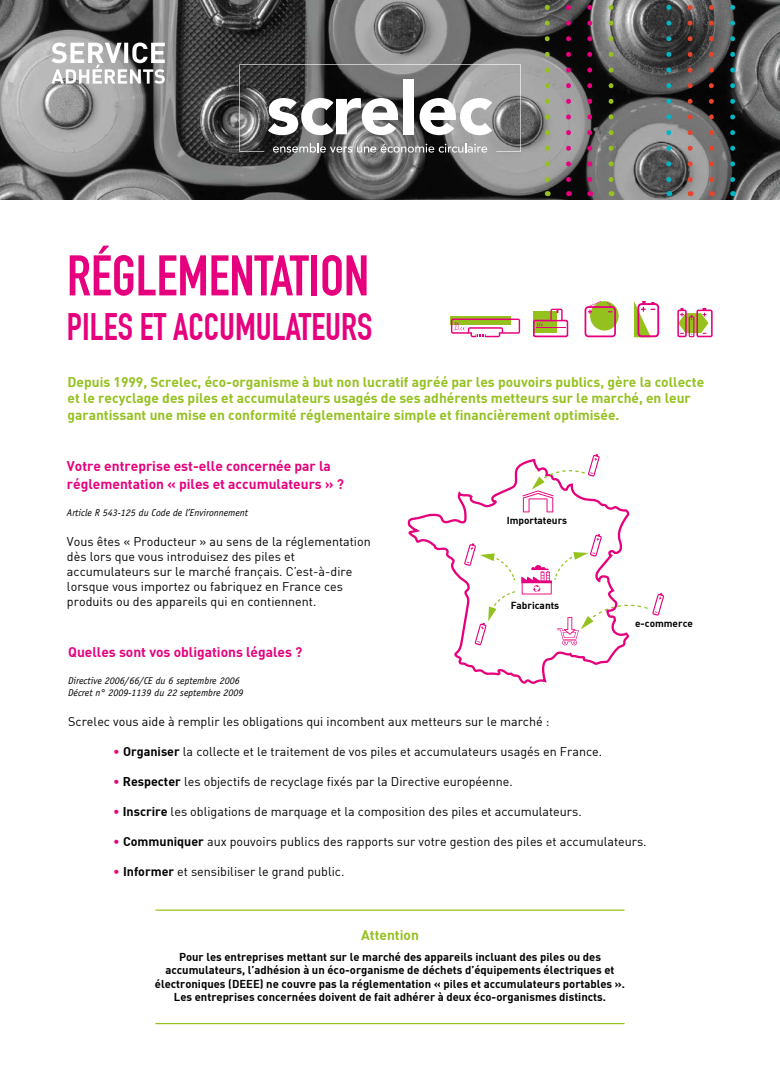
<style>
.page{position:relative;width:780px;height:1088px;background:#fff}
.page>*{position:absolute;margin:0;border:0;box-sizing:border-box;transform-origin:0 0}
.t1{font:700 56.25px "DIN Condensed";color:#e6007d}
.t2{font:700 37.5px "DIN Condensed";color:#e6007d}
.t3{font:13.75px/16.5px "DIN Bold";color:#95c11f}
.t4{font:13.75px/18px "DIN Bold";color:#e6007d}
.t5{font:12.5px/15px "DIN";color:#010202}
.t6{font:11.25px/13.5px "DIN Bold";color:#010202;text-align:center}
.t7{font:italic 10px/12px "Officina Sans";color:#010202}
.t8{font:10px "DIN Bold";color:#010202}
.s1{color:#e6007d}
.s2{font-family:"DIN Bold";color:#000}
</style>
<div class="page">
<img style="left:0;top:0;width:780px;height:199px">
<svg style="left:239px;top:64px;width:282px;height:89px"></svg>
<svg style="left:51px;top:43px;width:114px;height:41px"></svg>
<svg style="left:666px;top:7px;width:5px;height:189px"></svg>
<svg style="left:544px;top:7px;width:5px;height:189px"></svg>
<svg style="left:730px;top:7px;width:5px;height:189px"></svg>
<svg style="left:608px;top:7px;width:5px;height:189px"></svg>
<svg style="left:687px;top:7px;width:5px;height:189px"></svg>
<svg style="left:566px;top:7px;width:5px;height:189px"></svg>
<svg style="left:708px;top:7px;width:5px;height:189px"></svg>
<svg style="left:587px;top:7px;width:5px;height:189px"></svg>
<div style="left:590px;top:301px;width:28px;height:29px;background:#95c11f;border-radius:50%"></div>
<svg style="left:584px;top:301px;width:32px;height:36px"></svg>
<svg style="left:634px;top:301px;width:25px;height:36px"></svg>
<svg style="left:533px;top:309px;width:35px;height:28px"></svg>
<hr style="left:535px;top:328px;width:30px;height:1px;background:#e6007d">
<svg style="left:677px;top:308px;width:35px;height:29px"></svg>
<div style="left:450px;top:316px;width:60px;height:9px;background:#95c11f"></div>
<svg style="left:451px;top:318px;width:69px;height:19px"></svg>
<hr style="left:156px;top:909px;width:468px;height:2px;background:#95c11f">
<hr style="left:156px;top:1023px;width:468px;height:1px;background:#95c11f">
<svg style="left:407px;top:458px;width:223px;height:226px"></svg>
<svg style="left:522px;top:454px;width:77px;height:58px"></svg>
<svg style="left:464px;top:534px;width:200px;height:111px"></svg>
<h1 class="t1" style="left:67px;top:243px;width:303px">RÉGLEMENTATION</h1>
<h2 class="t2" style="left:67px;top:305px;width:307px">PILES ET ACCUMULATEURS</h2>
<p class="t3" style="left:67px;top:373px;width:638px">Depuis 1999, Screlec, éco-organisme à but non lucratif agréé par les pouvoirs publics, gère la collecte et le recyclage des piles et accumulateurs usagés de ses adhérents metteurs sur le marché, en leur garantissant une mise en conformité réglementaire simple et financièrement optimisée.</p>
<p class="t4" style="left:67px;top:456px;width:278px">Votre entreprise est-elle concernée par la réglementation « piles et accumulateurs » ?</p>
<p class="t7" style="left:67px;top:507px;width:183px">Article R 543-125 du Code de l’Environnement</p>
<p class="t5" style="left:67px;top:534px;width:305px">Vous êtes « Producteur » au sens de la réglementation dès lors que vous introduisez des piles et accumulateurs sur le marché français. C’est-à-dire lorsque vous importez ou fabriquez en France ces produits ou des appareils qui en contiennent.</p>
<p class="t4" style="left:68px;top:642px;width:236px">Quelles sont vos obligations légales ?</p>
<p class="t7" style="left:68px;top:674px;width:177px">Directive 2006/66/CE du 6 septembre 2006<br>Décret n° 2009-1139 du 22 septembre 2009</p>
<p class="t5" style="left:68px;top:713px;width:483px">Screlec vous aide à remplir les obligations qui incombent aux metteurs sur le marché :</p>
<p class="t5" style="left:113px;top:743px;width:490px"><span class="s1">•</span> <span class="s2">Organiser</span> la collecte et le traitement de vos piles et accumulateurs usagés en France.</p>
<p class="t5" style="left:113px;top:773px;width:401px"><span class="s1">•</span> <span class="s2">Respecter</span> les objectifs de recyclage fixés par la Directive européenne.</p>
<p class="t5" style="left:113px;top:803px;width:470px"><span class="s1">•</span> <span class="s2">Inscrire</span> les obligations de marquage et la composition des piles et accumulateurs.</p>
<p class="t5" style="left:113px;top:833px;width:535px"><span class="s1">•</span> <span class="s2">Communiquer</span> aux pouvoirs publics des rapports sur votre gestion des piles et accumulateurs.</p>
<p class="t5" style="left:113px;top:863px;width:233px"><span class="s1">•</span> <span class="s2">Informer</span> et sensibiliser le grand public.</p>
<p class="t8" style="left:506px;top:514px;width:62px">Importateurs</p>
<p class="t8" style="left:510px;top:598px;width:50px">Fabricants</p>
<p class="t8" style="left:635px;top:617px;width:59px">e-commerce</p>
<p class="t3" style="left:361px;top:926px;width:59px">Attention</p>
<p class="t6" style="left:155px;top:949px;width:471px">Pour les entreprises mettant sur le marché des appareils incluant des piles ou des accumulateurs, l’adhésion à un éco-organisme de déchets d’équipements électriques et électroniques (DEEE) ne couvre pas la réglementation « piles et accumulateurs portables ».<br>Les entreprises concernées doivent de fait adhérer à deux éco-organismes distincts.</p>
</div>
